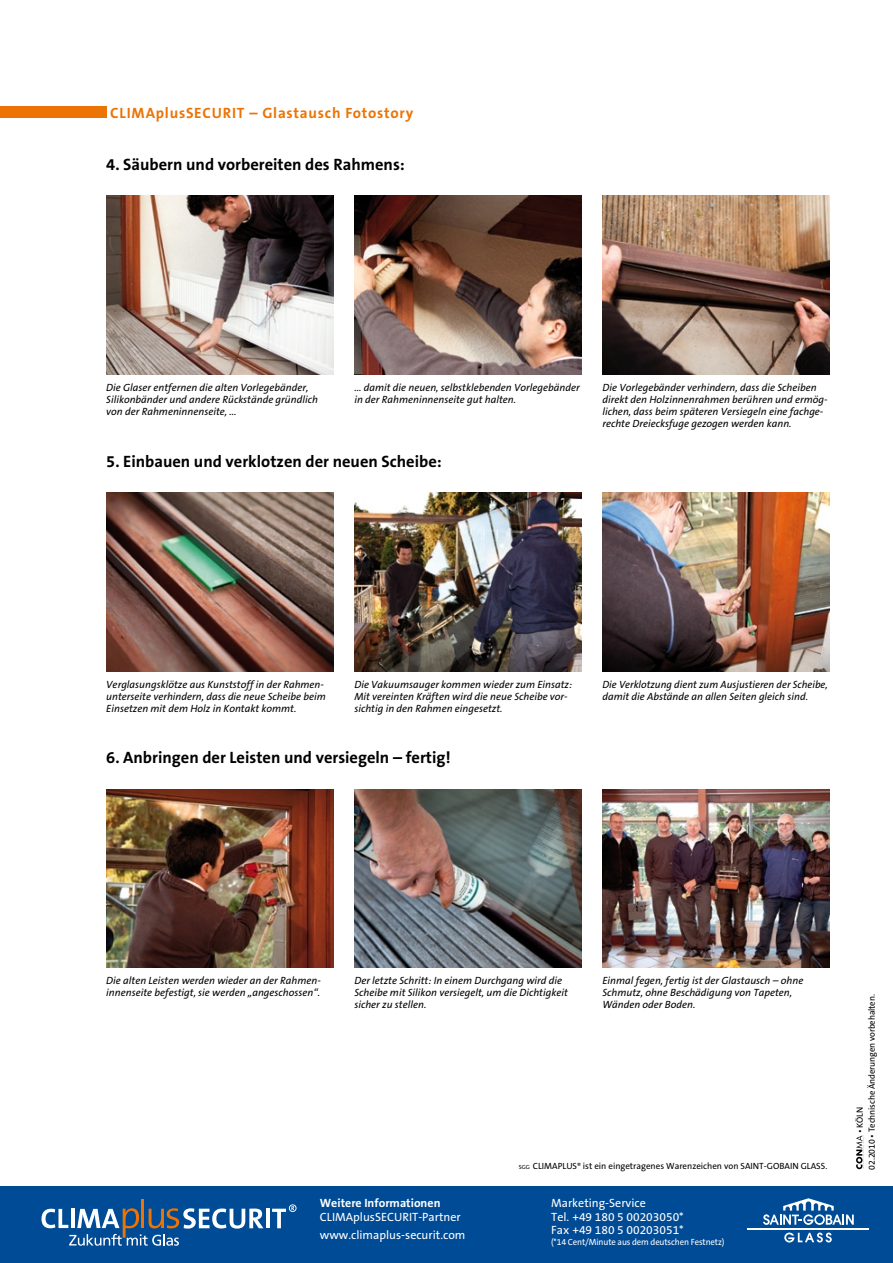
<style>
.page{position:relative;width:893px;height:1263px;background:#fff}
.page>*{position:absolute;margin:0;border:0;box-sizing:border-box;transform-origin:0 0}
.t1{font:700 16.5px "The Sans B7";color:#000}
.t2{font:700 15px "The Sans B7";letter-spacing:.05em;color:#ec7405}
.t3{font:12px/13.5px "The Sans B5 Plain";color:#fff}
.t4{font:700 12px "The Sans B7";color:#fff}
.t5{font:italic 10.5px/12px "The Sans B5 Plain";color:#000}
.t6{font:9px "The Sans B5 Plain";color:#000}
.t7{font:9px "The Sans B5 Plain";letter-spacing:-.015em;color:#fff}
.s1{font-size:6px}
.s2{font-size:7.05px}
</style>
<div class="page">
<div style="left:0;top:106px;width:106px;height:12px;background:#ec7405"></div>
<img style="left:106px;top:196px;width:227px;height:179px">
<img style="left:354px;top:196px;width:227px;height:179px">
<img style="left:602px;top:196px;width:227px;height:179px">
<img style="left:106px;top:493px;width:227px;height:178px">
<img style="left:354px;top:493px;width:227px;height:178px">
<img style="left:602px;top:493px;width:227px;height:178px">
<img style="left:106px;top:789px;width:227px;height:179px">
<img style="left:354px;top:789px;width:227px;height:179px">
<img style="left:602px;top:789px;width:227px;height:179px">
<svg style="left:856px;top:1135px;width:7px;height:34px"></svg>
<div style="left:0;top:1186px;width:893px;height:77px;background:#004b95"></div>
<hr style="left:141px;top:1199px;width:3px;height:29px;background:#ec7405">
<svg style="left:41px;top:1208px;width:222px;height:38px"></svg>
<hr style="left:266px;top:1209px;width:4px;height:19px;background:#fff">
<svg style="left:272px;top:1204px;width:25px;height:24px"></svg>
<svg style="left:763px;top:1198px;width:91px;height:27px"></svg>
<svg style="left:784px;top:1232px;width:48px;height:10px"></svg>
<hr style="left:747px;top:1228px;width:122px;height:1px;background:#fff">
<h2 class="t2" style="left:110px;top:105px;width:304px">CLIMAplusSECURIT – Glastausch Fotostory</h2>
<h1 class="t1" style="left:106px;top:155px;width:300px">4. Säubern und vorbereiten des Rahmens:</h1>
<p class="t5" style="left:106px;top:382px;width:213px">Die Glaser entfernen die alten Vorlegebänder,<br>Silikonbänder und andere Rückstände gründlich von der Rahmeninnenseite, ...</p>
<p class="t5" style="left:354px;top:382px;width:227px">... damit die neuen, selbstklebenden Vorlegebänder in der Rahmeninnenseite gut halten.</p>
<p class="t5" style="left:602px;top:382px;width:227px">Die Vorlegebänder verhindern, dass die Scheiben direkt den Holzinnenrahmen berühren und ermög&shy;lichen, dass beim späteren Versiegeln eine fachge&shy;rechte Dreiecksfuge gezogen werden kann.</p>
<h1 class="t1" style="left:106px;top:452px;width:337px">5. Einbauen und verklotzen der neuen Scheibe:</h1>
<p class="t5" style="left:106px;top:679px;width:221px">Verglasungsklötze aus Kunststoff in der Rahmen&shy;unterseite verhindern, dass die neue Scheibe beim<br>Einsetzen mit dem Holz in Kontakt kommt.</p>
<p class="t5" style="left:354px;top:679px;width:219px">Die Vakuumsauger kommen wieder zum Einsatz:<br>Mit vereinten Kräften wird die neue Scheibe vor&shy;sichtig in den Rahmen eingesetzt.</p>
<p class="t5" style="left:602px;top:679px;width:227px">Die Verklotzung dient zum Ausjustieren der Scheibe, damit die Abstände an allen Seiten gleich sind.</p>
<h1 class="t1" style="left:106px;top:748px;width:346px">6. Anbringen der Leisten und versiegeln – fertig!</h1>
<p class="t5" style="left:106px;top:975px;width:216px">Die alten Leisten werden wieder an der Rahmen&shy;innenseite befestigt, sie werden „angeschossen“.</p>
<p class="t5" style="left:354px;top:975px;width:215px">Der letzte Schritt: In einem Durchgang wird die<br>Scheibe mit Silikon versiegelt, um die Dichtigkeit sicher zu stellen.</p>
<p class="t5" style="left:602px;top:975px;width:202px">Einmal fegen, fertig ist der Glastausch – ohne<br>Schmutz, ohne Beschädigung von Tapeten,<br>Wänden oder Boden.</p>
<p class="t6" style="left:519px;top:1162px;width:310px"><span class="s1">SGG</span> CLIMAPLUS<span class="s2">®</span> ist ein eingetragenes Warenzeichen von SAINT-GOBAIN GLASS.</p>
<p class="t4" style="left:320px;top:1197px;width:122px">Weitere Informationen</p>
<p class="t3" style="left:320px;top:1210px;width:15px">Clima</p>
<p class="t3" style="left:353px;top:1210px;width:35px">plusSecurit</p>
<p class="t3" style="left:320px;top:1208px;width:147px;line-height:18px;text-indent:98px">-Partner www.climaplus-securit.com</p>
<p class="t3" style="left:551px;top:1197px;width:134px">Marketing-Service<br>Tel. +49 180 5 00203050*<br>Fax +49 180 5 00203051*</p>
<p class="t7" style="left:551px;top:1237px;width:175px">(*14 Cent/Minute aus dem deutschen Festnetz)</p>
<p class="t6" style="left:867px;top:1169px;width:177px;rotate:-90deg">02.2010 • Technische Änderungen vorbehalten.</p>
<p class="t6" style="left:855px;top:1133px;width:28px;rotate:-90deg">• KÖLN</p>
</div>
